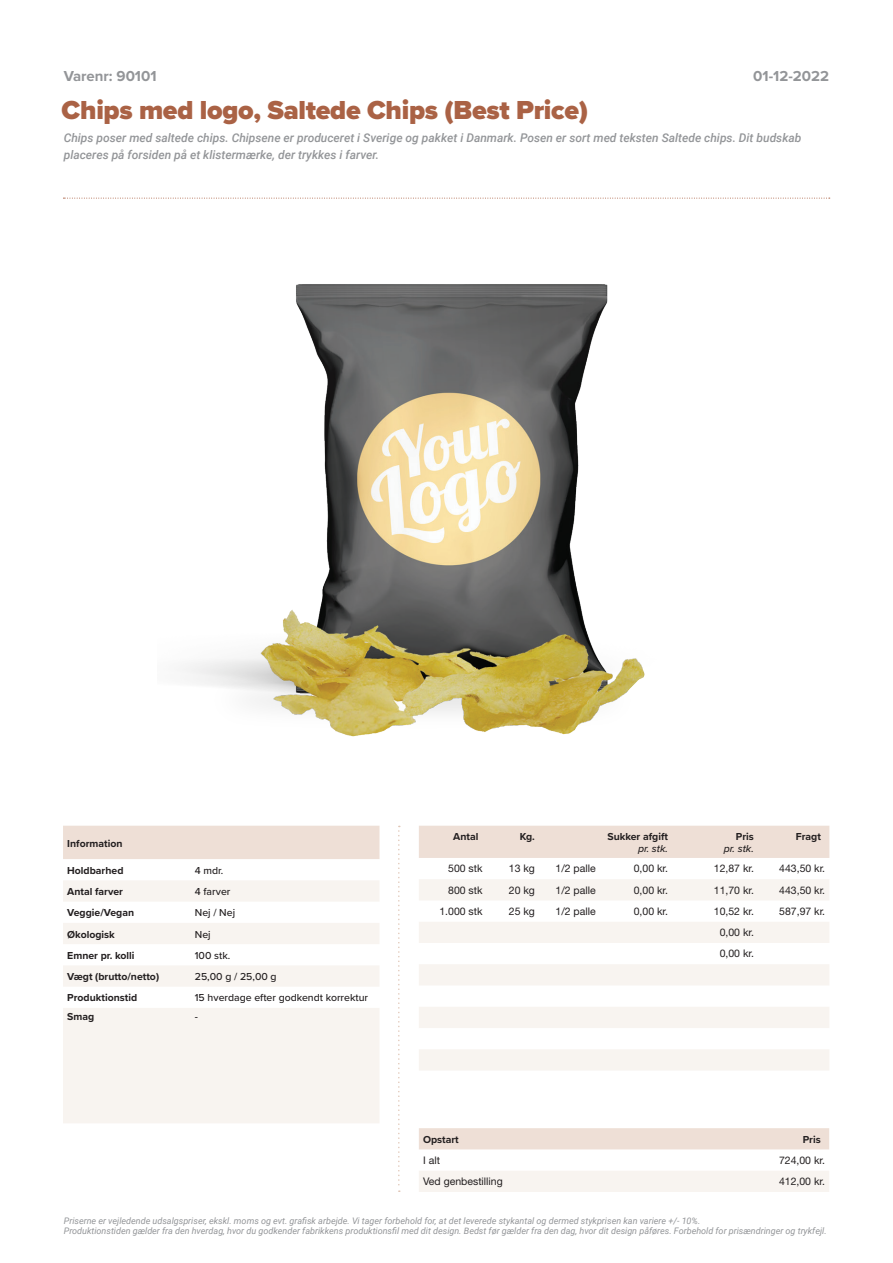
<style>
.page{position:relative;width:893px;height:1263px;background:#fff}
.page>*{position:absolute;margin:0;border:0;box-sizing:border-box;transform-origin:0 0}
.t1{font:900 27px "Proxima Nova";letter-spacing:-.01em;color:#aa6245}
.t2{font:700 15px "Proxima Nova";color:#939598}
.t3{font:italic 500 12px/16.5px "Roboto";color:#939598}
.t4{font:10.5px/21.3px "Helvetica Neue LT Std";color:#231f20}
.t5{font:700 10.5px "Proxima Nova";color:#231f20}
.t6{font:500 10.5px "Proxima Nova";color:#231f20}
.t7{font:italic 500 10.5px "Proxima Nova";color:#231f20}
.t8{font:italic 9px/10.8px "Roboto";color:#939598}
</style>
<div class="page">
<div style="left:63px;top:826px;width:316px;height:33px;background:#eedfd6"></div>
<svg style="left:63px;top:881px;width:316px;height:242px;fill:#f8f4f0"></svg>
<div style="left:419px;top:826px;width:410px;height:32px;background:#eedfd6"></div>
<svg style="left:419px;top:879px;width:410px;height:191px;fill:#f8f4f0"></svg>
<img style="left:182px;top:284px;width:463px;height:453px">
<svg style="left:398px;top:826px;width:2px;height:366px"></svg>
<svg style="left:63px;top:198px;width:767px;height:1px"></svg>
<div style="left:419px;top:1128px;width:410px;height:21px;background:#eedfd6"></div>
<div style="left:419px;top:1171px;width:410px;height:21px;background:#f8f4f0"></div>
<h2 class="t2" style="left:64px;top:65px;width:94px">Varenr: 90101</h2>
<h1 class="t1" style="left:62px;top:89px;width:528px">Chips med logo, Saltede Chips (Best Price)</h1>
<h3 class="t3" style="left:64px;top:129px;width:739px">Chips poser med saltede chips. Chipsene er produceret i Sverige og pakket i Danmark. Posen er sort med teksten Saltede chips. Dit budskab placeres på forsiden på et klistermærke, der trykkes i farver.</h3>
<h2 class="t2" style="left:753px;top:65px;width:77px">01-12-2022</h2>
<p class="t5" style="left:67px;top:835px;width:57px">Information</p>
<p class="t5" style="left:67px;top:862px;width:58px">Holdbarhed</p>
<p class="t6" style="left:195px;top:862px;width:30px">4 mdr.</p>
<p class="t5" style="left:67px;top:884px;width:57px">Antal farver</p>
<p class="t6" style="left:195px;top:884px;width:37px">4 farver</p>
<p class="t5" style="left:67px;top:905px;width:68px">Veggie/Vegan</p>
<p class="t6" style="left:195px;top:905px;width:42px">Nej / Nej</p>
<p class="t5" style="left:67px;top:926px;width:49px">Økologisk</p>
<p class="t6" style="left:195px;top:926px;width:17px">Nej</p>
<p class="t5" style="left:67px;top:947px;width:69px">Emner pr. kolli</p>
<p class="t6" style="left:195px;top:947px;width:37px">100 stk.</p>
<p class="t5" style="left:67px;top:969px;width:93px">Vægt (brutto/netto)</p>
<p class="t6" style="left:195px;top:969px;width:83px">25,00 g / 25,00 g</p>
<p class="t5" style="left:67px;top:990px;width:71px">Produktionstid</p>
<p class="t6" style="left:195px;top:990px;width:175px">15 hverdage efter godkendt korrektur</p>
<p class="t5" style="left:67px;top:1009px;width:29px">Smag</p>
<p class="t6" style="left:195px;top:1009px;width:5px">-</p>
<p class="t5" style="left:453px;top:828px;width:27px">Antal</p>
<p class="t5" style="left:520px;top:828px;width:17px">Kg.</p>
<p class="t5" style="left:607px;top:828px;width:62px">Sukker afgift</p>
<p class="t7" style="left:638px;top:841px;width:31px">pr. stk.</p>
<p class="t5" style="left:736px;top:828px;width:19px">Pris</p>
<p class="t7" style="left:724px;top:841px;width:31px">pr. stk.</p>
<p class="t5" style="left:796px;top:828px;width:27px">Fragt</p>
<p class="t4" style="left:448px;top:858px;width:36px">500 stk</p>
<p class="t4" style="left:509px;top:858px;width:28px">13 kg</p>
<p class="t4" style="left:555px;top:858px;width:42px">1/2 palle</p>
<p class="t4" style="left:634px;top:858px;width:36px">0,00 kr.</p>
<p class="t4" style="left:714px;top:858px;width:42px">12,87 kr.</p>
<p class="t4" style="left:779px;top:858px;width:47px">443,50 kr.</p>
<p class="t4" style="left:448px;top:879px;width:36px">800 stk</p>
<p class="t4" style="left:509px;top:879px;width:28px">20 kg</p>
<p class="t4" style="left:555px;top:879px;width:42px">1/2 palle</p>
<p class="t4" style="left:634px;top:879px;width:36px">0,00 kr.</p>
<p class="t4" style="left:714px;top:879px;width:42px">11,70 kr.</p>
<p class="t4" style="left:779px;top:879px;width:47px">443,50 kr.</p>
<p class="t4" style="left:439px;top:900px;width:45px">1.000 stk</p>
<p class="t4" style="left:509px;top:900px;width:28px">25 kg</p>
<p class="t4" style="left:555px;top:900px;width:42px">1/2 palle</p>
<p class="t4" style="left:634px;top:900px;width:36px">0,00 kr.</p>
<p class="t4" style="left:714px;top:900px;width:42px">10,52 kr.</p>
<p class="t4" style="left:779px;top:900px;width:47px">587,97 kr.</p>
<p class="t4" style="left:720px;top:921px;width:36px">0,00 kr.<br>0,00 kr.</p>
<p class="t5" style="left:423px;top:1131px;width:37px">Opstart</p>
<p class="t5" style="left:803px;top:1131px;width:19px">Pris</p>
<p class="t4" style="left:423px;top:1149px;width:18px">I alt</p>
<p class="t4" style="left:779px;top:1149px;width:47px">724,00 kr.</p>
<p class="t4" style="left:423px;top:1170px;width:81px">Ved genbestilling</p>
<p class="t4" style="left:779px;top:1170px;width:47px">412,00 kr.</p>
<p class="t8" style="left:64px;top:1214px;width:764px">Priserne er vejledende udsalgspriser, ekskl. moms og evt. grafisk arbejde. Vi tager forbehold for, at det leverede stykantal og dermed stykprisen kan variere +/- 10%.<br>Produktionstiden gælder fra den hverdag, hvor du godkender fabrikkens produktionsfil med dit design. Bedst før gælder fra den dag, hvor dit design påføres. Forbehold for prisændringer og trykfejl.</p>
</div>
